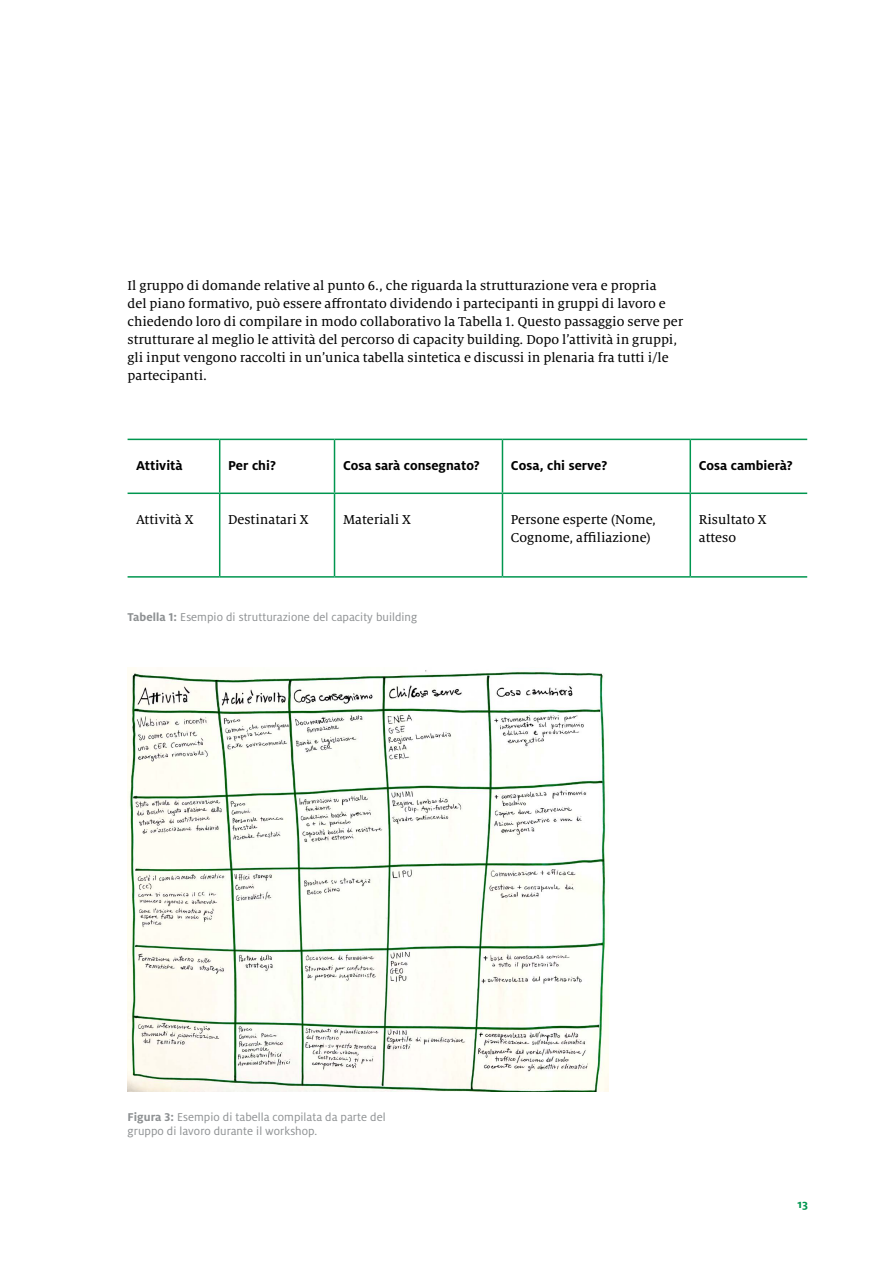
<style>
.page{position:relative;width:893px;height:1263px;background:#fff}
.page>*{position:absolute;margin:0;border:0;box-sizing:border-box;transform-origin:0 0}
.t1{font:14.25px/18px "Milo Serif Pro Text";color:#000}
.t2{font:700 14.25px "Milo Pro";color:#000}
.t3{font:12.6px/14.9px "Milo Pro";letter-spacing:.005em;color:#8d9092}
.t4{font:700 12.6px "Milo Pro";color:#00964f}
.s1{font-weight:700}
</style>
<div class="page">
<img style="left:128px;top:668px;width:481px;height:423px">
<hr style="left:128px;top:439px;width:92px;height:1px;background:#00964f">
<hr style="left:219px;top:440px;width:1px;height:52px;background:#00964f">
<hr style="left:220px;top:439px;width:114px;height:1px;background:#00964f">
<hr style="left:334px;top:439px;width:168px;height:1px;background:#00964f">
<hr style="left:502px;top:439px;width:188px;height:1px;background:#00964f">
<hr style="left:334px;top:440px;width:1px;height:52px;background:#00964f">
<hr style="left:502px;top:440px;width:1px;height:52px;background:#00964f">
<hr style="left:689px;top:440px;width:2px;height:52px;background:#00964f">
<hr style="left:690px;top:439px;width:117px;height:1px;background:#00964f">
<hr style="left:128px;top:492px;width:92px;height:2px;background:#00964f">
<hr style="left:128px;top:576px;width:92px;height:2px;background:#00964f">
<hr style="left:219px;top:494px;width:1px;height:82px;background:#00964f">
<hr style="left:220px;top:492px;width:114px;height:2px;background:#00964f">
<hr style="left:334px;top:492px;width:168px;height:2px;background:#00964f">
<hr style="left:502px;top:492px;width:188px;height:2px;background:#00964f">
<hr style="left:334px;top:494px;width:1px;height:82px;background:#00964f">
<hr style="left:502px;top:494px;width:1px;height:82px;background:#00964f">
<hr style="left:220px;top:576px;width:114px;height:2px;background:#00964f">
<hr style="left:334px;top:576px;width:168px;height:2px;background:#00964f">
<hr style="left:502px;top:576px;width:188px;height:2px;background:#00964f">
<hr style="left:689px;top:494px;width:2px;height:82px;background:#00964f">
<hr style="left:690px;top:492px;width:117px;height:2px;background:#00964f">
<hr style="left:690px;top:576px;width:117px;height:2px;background:#00964f">
<p class="t1" style="left:128px;top:276px;width:557px">Il gruppo di domande relative al punto 6., che riguarda la strutturazione vera e propria<br>del piano formativo, può essere affrontato dividendo i partecipanti in gruppi di lavoro e chiedendo loro di compilare in modo collaborativo la Tabella 1. Questo passaggio serve per strutturare al meglio le attività del percorso di capacity building. Dopo l’attività in gruppi, gli input vengono raccolti in un’unica tabella sintetica e discussi in plenaria fra tutti i/le partecipanti.</p>
<p class="t2" style="left:136px;top:457px;width:48px">Attività</p>
<p class="t2" style="left:228px;top:457px;width:49px">Per chi?</p>
<p class="t2" style="left:343px;top:457px;width:138px">Cosa sarà consegnato?</p>
<p class="t2" style="left:511px;top:457px;width:98px">Cosa, chi serve?</p>
<p class="t2" style="left:699px;top:457px;width:95px">Cosa cambierà?</p>
<p class="t1" style="left:136px;top:510px;width:59px">Attività X</p>
<p class="t1" style="left:228px;top:510px;width:82px">Destinatari X</p>
<p class="t1" style="left:343px;top:510px;width:70px">Materiali X</p>
<p class="t1" style="left:511px;top:510px;width:147px">Persone esperte (Nome,<br>Cognome, affiliazione)</p>
<p class="t1" style="left:699px;top:510px;width:69px">Risultato X atteso</p>
<p class="t3" style="left:128px;top:609px;width:291px"><span class="s1">Tabella 1:</span> Esempio di strutturazione del capacity building</p>
<p class="t3" style="left:128px;top:1109px;width:260px"><span class="s1">Figura 3:</span> Esempio di tabella compilata da parte del gruppo di lavoro durante il workshop.</p>
<p class="t4" style="left:797px;top:1196px;width:12px">13</p>
</div>
